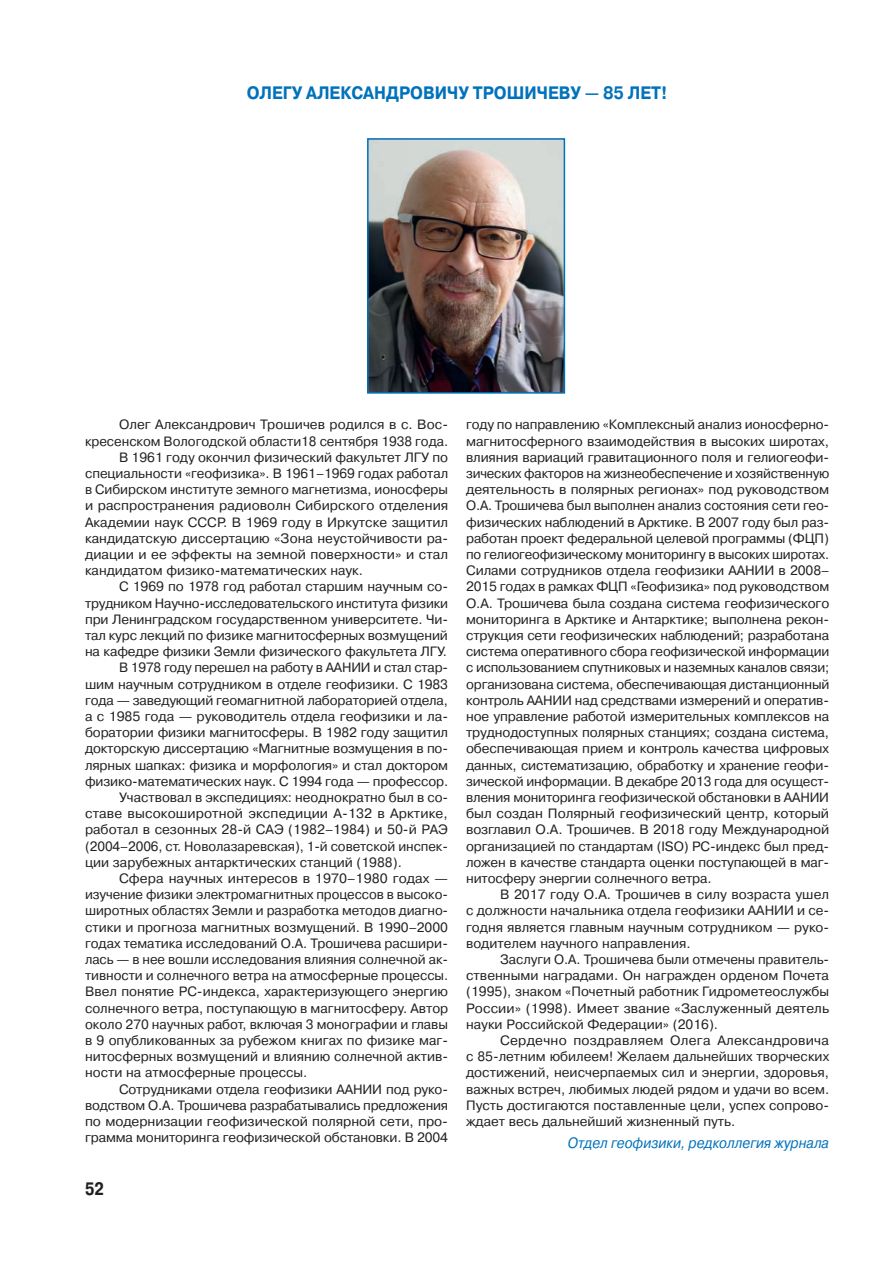
<style>
.page{position:relative;width:893px;height:1263px;background:#fff}
.page>*{position:absolute;margin:0;border:0;box-sizing:border-box;transform-origin:0 0}
.Заголовок_12_Прописн{font:700 18px "Pragmatica C";color:#0072bc;scale:.9 1}
.t1{font:700 18px "Pragmatica Cond C";color:#231f20}
.Автор{font:italic 15px "Pragmatica C";color:#0072bc;scale:.9 1}
.Основной_текст{font:13.5px/16.2px "Pragmatica C";color:#231f20;text-align:justify}
</style>
<div class="page">
<img style="left:370px;top:141px;width:192px;height:250px">
<div style="left:367px;top:138px;width:198px;height:256px;border:2px solid #0072bc"></div>
<p class="Заголовок_12_Прописн" style="left:247px;top:83px;width:469px">ОЛЕГУ АЛЕКСАНДРОВИЧУ ТРОШИЧЕВУ — 85 ЛЕТ!</p>
<p class="Основной_текст" style="left:85px;top:417px;width:365px;text-align:right">Олег Александрович Трошичев родился в с. Вос&shy;кресенском Вологодской области18 сентября 1938 года.</p>
<p class="Основной_текст" style="left:85px;top:449px;width:365px;text-indent:34px">В 1961 году окончил физический факультет ЛГУ по специальности «геофизика». В 1961–1969 годах работал в Сибирском институте земного магнетизма, ионосферы и распространения радиоволн Сибирского отделения Академии наук СССР. В 1969 году в Иркутске защитил кандидатскую диссертацию «Зона неустойчивости ра&shy;диации и ее эффекты на земной поверхности» и стал кандидатом физико-математических наук.</p>
<p class="Основной_текст" style="left:85px;top:579px;width:365px;text-indent:34px">С 1969 по 1978 год работал старшим научным со&shy;трудником Научно-исследовательского института физики при Ленинградском государственном университете. Чи&shy;тал курс лекций по физике магнитосферных возмущений на кафедре физики Земли физического факультета ЛГУ.</p>
<p class="Основной_текст" style="left:85px;top:660px;width:365px;text-indent:34px">В 1978 году перешел на работу в ААНИИ и стал стар&shy;шим научным сотрудником в отделе геофизики. С 1983 года — заведующий геомагнитной лабораторией отдела, а с 1985 года — руководитель отдела геофизики и ла&shy;боратории физики магнитосферы. В 1982 году защитил докторскую диссертацию «Магнитные возмущения в по&shy;лярных шапках: физика и морфология» и стал доктором физико-математических наук. С 1994 года — профессор.</p>
<p class="Основной_текст" style="left:85px;top:789px;width:365px;text-indent:34px">Участвовал в экспедициях: неоднократно был в со&shy;ставе высокоширотной экспедиции А-132 в Арктике, работал в сезонных 28-й САЭ (1982–1984) и 50-й РАЭ (2004–2006, ст. Новолазаревская), 1-й советской инспек&shy;ции зарубежных антарктических станций (1988).</p>
<p class="Основной_текст" style="left:85px;top:870px;width:365px;text-indent:34px">Сфера научных интересов в 1970–1980 годах — изучение физики электромагнитных процессов в высоко&shy;широтных областях Земли и разработка методов диагно&shy;стики и прогноза магнитных возмущений. В 1990–2000 годах тематика исследований О.А. Трошичева расшири&shy;лась — в нее вошли исследования влияния солнечной ак&shy;тивности и солнечного ветра на атмосферные процессы.<br>Ввел понятие PC-индекса, характеризующего энергию солнечного ветра, поступающую в магнитосферу. Автор около 270 научных работ, включая 3 монографии и главы в 9 опубликованных за рубежом книгах по физике маг&shy;нитосферных возмущений и влиянию солнечной актив&shy;ности на атмосферные процессы.</p>
<p class="Основной_текст" style="left:85px;top:1081px;width:365px;text-indent:34px">Сотрудниками отдела геофизики ААНИИ под руко&shy;водством О.А. Трошичева разрабатывались предложения по модернизации геофизической полярной сети, про&shy;грамма мониторинга геофизической обстановки. В 2004</p>
<h1 class="t1" style="left:85px;top:1178px;width:20px">52</h1>
<p class="Основной_текст" style="left:466px;top:417px;width:365px">году по направлению «Комплексный анализ ионосферно&shy;магнитосферного взаимодействия в высоких широтах, влияния вариаций гравитационного поля и гелиогеофи&shy;зических факторов на жизнеобеспечение и хозяйственную деятельность в полярных регионах» под руководством О.А. Трошичева был выполнен анализ состояния сети гео&shy;физических наблюдений в Арктике. В 2007 году был раз&shy;работан проект федеральной целевой программы (ФЦП) по гелиогеофизическому мониторингу в высоких широтах.<br>Силами сотрудников отдела геофизики ААНИИ в 2008– 2015 годах в рамках ФЦП «Геофизика» под руководством О.А. Трошичева была создана система геофизического мониторинга в Арктике и Антарктике; выполнена рекон&shy;струкция сети геофизических наблюдений; разработана система оперативного сбора геофизической информации с использованием спутниковых и наземных каналов связи; организована система, обеспечивающая дистанционный контроль ААНИИ над средствами измерений и оператив&shy;ное управление работой измерительных комплексов на труднодоступных полярных станциях; создана система, обеспечивающая прием и контроль качества цифровых данных, систематизацию, обработку и хранение геофи&shy;зической информации. В декабре 2013 года для осущест&shy;вления мониторинга геофизической обстановки в ААНИИ был создан Полярный геофизический центр, который возглавил О.А. Трошичев. В 2018 году Международной организацией по стандартам (ISO) РС-индекс был пред&shy;ложен в качестве стандарта оценки поступающей в маг&shy;нитосферу энергии солнечного ветра.</p>
<p class="Основной_текст" style="left:466px;top:886px;width:365px;text-indent:34px">В 2017 году О.А. Трошичев в силу возраста ушел с должности начальника отдела геофизики ААНИИ и се&shy;годня является главным научным сотрудником — руко&shy;водителем научного направления.</p>
<p class="Основной_текст" style="left:466px;top:951px;width:365px;text-indent:34px">Заслуги О.А. Трошичева были отмечены правитель&shy;ственными наградами. Он награжден орденом Почета (1995), знаком «Почетный работник Гидрометеослужбы России» (1998). Имеет звание «Заслуженный деятель науки Российской Федерации» (2016).</p>
<p class="Основной_текст" style="left:466px;top:1032px;width:365px;text-indent:34px">Сердечно поздравляем Олега Александровича с 85-летним юбилеем! Желаем дальнейших творческих достижений, неисчерпаемых сил и энергии, здоровья, важных встреч, любимых людей рядом и удачи во всем.<br>Пусть достигаются поставленные цели, успех сопрово&shy;ждает весь дальнейший жизненный путь.</p>
<p class="Автор" style="left:568px;top:1135px;width:292px">Отдел геофизики, редколлегия журнала</p>
</div>
